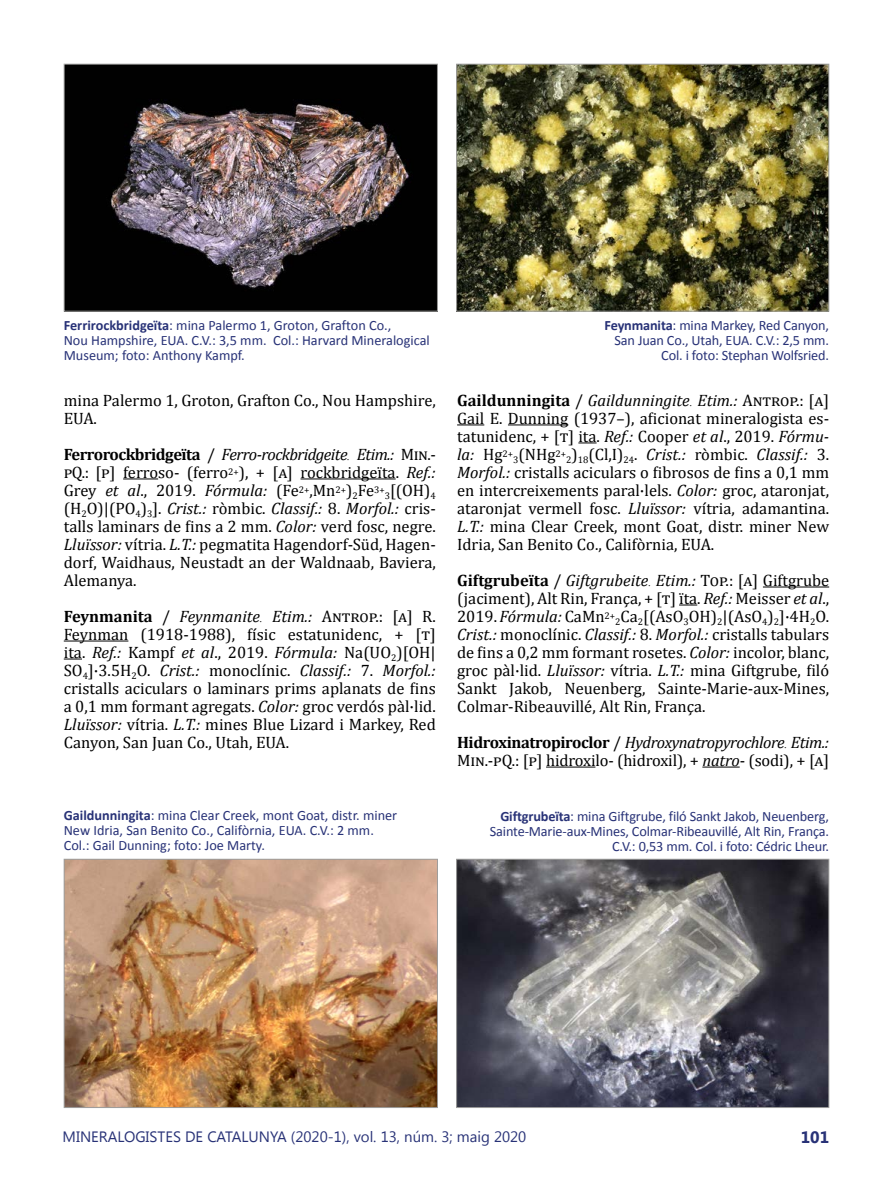
<style>
.page{position:relative;width:893px;height:1191px;background:#fff}
.page>*{position:absolute;margin:0;border:0;box-sizing:border-box;transform-origin:0 0}
.t1{font:16.5px/18px "Cambria";color:#000;text-align:justify}
.t2{font:700 16.5px "Segoe UI";color:#283277}
.t3{font:15px "Segoe UI";color:#283277}
.t4{font:14.25px/15px "Calibri";letter-spacing:-.01em;color:#283277}
.s1{font-weight:700}
.s2{font-style:italic}
.s3{font-family:"Times New Roman";font-style:italic;font-size:12px}
</style>
<div class="page">
<hr style="left:123px;top:478px;width:35px;height:1px;background:#000">
<hr style="left:301px;top:478px;width:95px;height:1px;background:#000">
<hr style="left:64px;top:640px;width:64px;height:1px;background:#000">
<svg style="left:64px;top:658px;width:18px;height:1px"></svg>
<svg style="left:457px;top:424px;width:27px;height:1px"></svg>
<hr style="left:508px;top:424px;width:60px;height:1px;background:#000">
<svg style="left:578px;top:442px;width:19px;height:1px"></svg>
<hr style="left:763px;top:586px;width:66px;height:1px;background:#000">
<svg style="left:679px;top:604px;width:18px;height:1px"></svg>
<hr style="left:546px;top:766px;width:49px;height:1px;background:#000">
<hr style="left:702px;top:766px;width:38px;height:1px;background:#000">
<img style="left:66px;top:66px;width:370px;height:243px">
<div style="left:64px;top:64px;width:374px;height:247px;border:1px solid #9d9d9c"></div>
<img style="left:458px;top:66px;width:369px;height:243px">
<div style="left:456px;top:64px;width:373px;height:247px;border:1px solid #9d9d9c"></div>
<img style="left:66px;top:861px;width:370px;height:245px">
<div style="left:64px;top:859px;width:374px;height:249px;border:1px solid #9d9d9c"></div>
<img style="left:458px;top:861px;width:369px;height:245px">
<div style="left:456px;top:859px;width:373px;height:249px;border:1px solid #9d9d9c"></div>
<p class="t4" style="left:64px;top:318px;width:367px"><span class="s1">Ferrirockbridgeïta</span>: mina Palermo 1, Groton, Grafton Co.,<br>Nou Hampshire, EUA. C.V.: 3,5 mm. Col.: Harvard Mineralogical<br>Museum; foto: Anthony Kampf.</p>
<p class="t4" style="left:605px;top:317px;width:226px;text-align:right"><span class="s1">Feynmanita</span>: mina Markey, Red Canyon,<br>San Juan Co., Utah, EUA. C.V.: 2,5 mm.<br>Col. i foto: Stephan Wolfsried.</p>
<p class="t1" style="left:64px;top:391px;width:374px">mina Palermo 1, Groton, Grafton Co., Nou Hampshire,<br>EUA.</p>
<p class="t1" style="left:64px;top:445px;width:374px"><span class="s1">Ferrorockbridgeïta</span> / <span class="s2">Ferro-rockbridgeite</span><span class="s3">.</span> <span class="s2">Etim.:</span> Min.- pQ.: [p] ferroso- (ferro<sup>2+</sup>), + [a] rockbridgeïta. <span class="s2">Ref.:<br></span>Grey <span class="s2">et al</span>., 2019. <span class="s2">Fórmula:</span> (Fe<sup>2+</sup>,Mn<sup>2+</sup>)<sub>2</sub>Fe<sup>3+</sup><sub>3</sub>[(OH)<sub>4 </sub>(H<sub>2</sub>O)|(PO<sub>4</sub>)<sub>3</sub>]. <span class="s2">Crist.:</span> ròmbic. <span class="s2">Classif.:</span> 8. <span class="s2">Morfol.:</span> cris&shy;talls laminars de fins a 2 mm. <span class="s2">Color:</span> verd fosc, negre.<br><span class="s2">Lluïssor:</span> vítria. <span class="s2">L.T.:</span> pegmatita Hagendorf-Süd, Hagen&shy;dorf, Waidhaus, Neustadt an der Waldnaab, Baviera, Alemanya.</p>
<p class="t1" style="left:64px;top:607px;width:374px"><span class="s1">Feynmanita</span> / <span class="s2">Feynmanite</span><span class="s3">.</span> <span class="s2">Etim.:</span> Antrop.: [a] R.<br>Feynman (1918-1988), físic estatunidenc, + [t] ita. <span class="s2">Ref.:</span> Kampf <span class="s2">et al</span>., 2019. <span class="s2">Fórmula:</span> Na(UO<sub>2</sub>)[OH| SO<sub>4</sub>]·3.5H<sub>2</sub>O. <span class="s2">Crist.:</span> monoclínic. <span class="s2">Classif.:</span> 7. <span class="s2">Morfol.: </span>cristalls aciculars o laminars prims aplanats de fins a 0,1 mm formant agregats. <span class="s2">Color:</span> groc verdós pàl·lid.<br><span class="s2">Lluïssor:</span> vítria. <span class="s2">L.T.:</span> mines Blue Lizard i Markey, Red Canyon, San Juan Co., Utah, EUA.</p>
<p class="t1" style="left:457px;top:391px;width:374px"><span class="s1">Gaildunningita</span> / <span class="s2">Gaildunningite</span><span class="s3">.</span> <span class="s2">Etim.:</span> Antrop.: [a] Gail E. Dunning (1937–), aficionat mineralogista es&shy;tatunidenc, + [t] ita. <span class="s2">Ref.:</span> Cooper <span class="s2">et al</span>., 2019. <span class="s2">Fórmu&shy;la:</span> Hg<sup>2+</sup><sub>3</sub>(NHg<sup>2+</sup><sub>2</sub>)<sub>18</sub>(Cl,I)<sub>24</sub>. <span class="s2">Crist.:</span> ròmbic. <span class="s2">Classif.:</span> 3.<br><span class="s2">Morfol.:</span> cristalls aciculars o fibrosos de fins a 0,1 mm en intercreixements paral·lels. <span class="s2">Color:</span> groc, ataronjat, ataronjat vermell fosc. <span class="s2">Lluïssor:</span> vítria, adamantina.<br><span class="s2">L.T.:</span> mina Clear Creek, mont Goat, distr. miner New Idria, San Benito Co., Califòrnia, EUA.</p>
<p class="t1" style="left:457px;top:571px;width:374px"><span class="s1">Giftgrubeïta</span> / <span class="s2">Giftgrubeite</span><span class="s3">.</span> <span class="s2">Etim.:</span> Top.: [a] Giftgrube (jaciment), Alt Rin, França, + [t] ïta. <span class="s2">Ref.:</span> Meisser <span class="s2">et al</span>., 2019. <span class="s2">Fórmula:</span> CaMn<sup>2+</sup><sub>2</sub>Ca<sub>2</sub>[(AsO<sub>3</sub>OH)<sub>2</sub>|(AsO<sub>4</sub>)<sub>2</sub>]·4H<sub>2</sub>O.<br><span class="s2">Crist.:</span> monoclínic. <span class="s2">Classif.:</span> 8. <span class="s2">Morfol.:</span> cristalls tabulars de fins a 0,2 mm formant rosetes. <span class="s2">Color:</span> incolor, blanc, groc pàl·lid. <span class="s2">Lluïssor:</span> vítria. <span class="s2">L.T.:</span> mina Giftgrube, filó Sankt Jakob, Neuenberg, Sainte-Marie-aux-Mines, Colmar-Ribeauvillé, Alt Rin, França.</p>
<p class="t1" style="left:457px;top:733px;width:374px"><span class="s1">Hidroxinatropiroclor</span> / <span class="s2">Hydroxynatropyrochlore</span><span class="s3">.</span> <span class="s2">Etim.:<br></span>Min.-pQ.: [p] hidroxilo- (hidroxil), + <span class="s2">natro</span>- (sodi), + [a]</p>
<p class="t4" style="left:64px;top:808px;width:335px"><span class="s1">Gaildunningita</span>: mina Clear Creek, mont Goat, distr. miner<br>New Idria, San Benito Co., Califòrnia, EUA. C.V.: 2 mm.<br>Col.: Gail Dunning; foto: Joe Marty.</p>
<p class="t4" style="left:490px;top:808px;width:341px;text-align:right"><span class="s1">Giftgrubeïta</span>: mina Giftgrube, filó Sankt Jakob, Neuenberg,<br>Sainte-Marie-aux-Mines, Colmar-Ribeauvillé, Alt Rin, França.<br>C.V.: 0,53 mm. Col. i foto: Cédric Lheur.</p>
<p class="t3" style="left:63px;top:1126px;width:465px">MINERALOGISTES DE CATALUNYA (2020-1), vol. 13, núm. 3; maig 2020</p>
<p class="t2" style="left:801px;top:1125px;width:30px">101</p>
</div>
